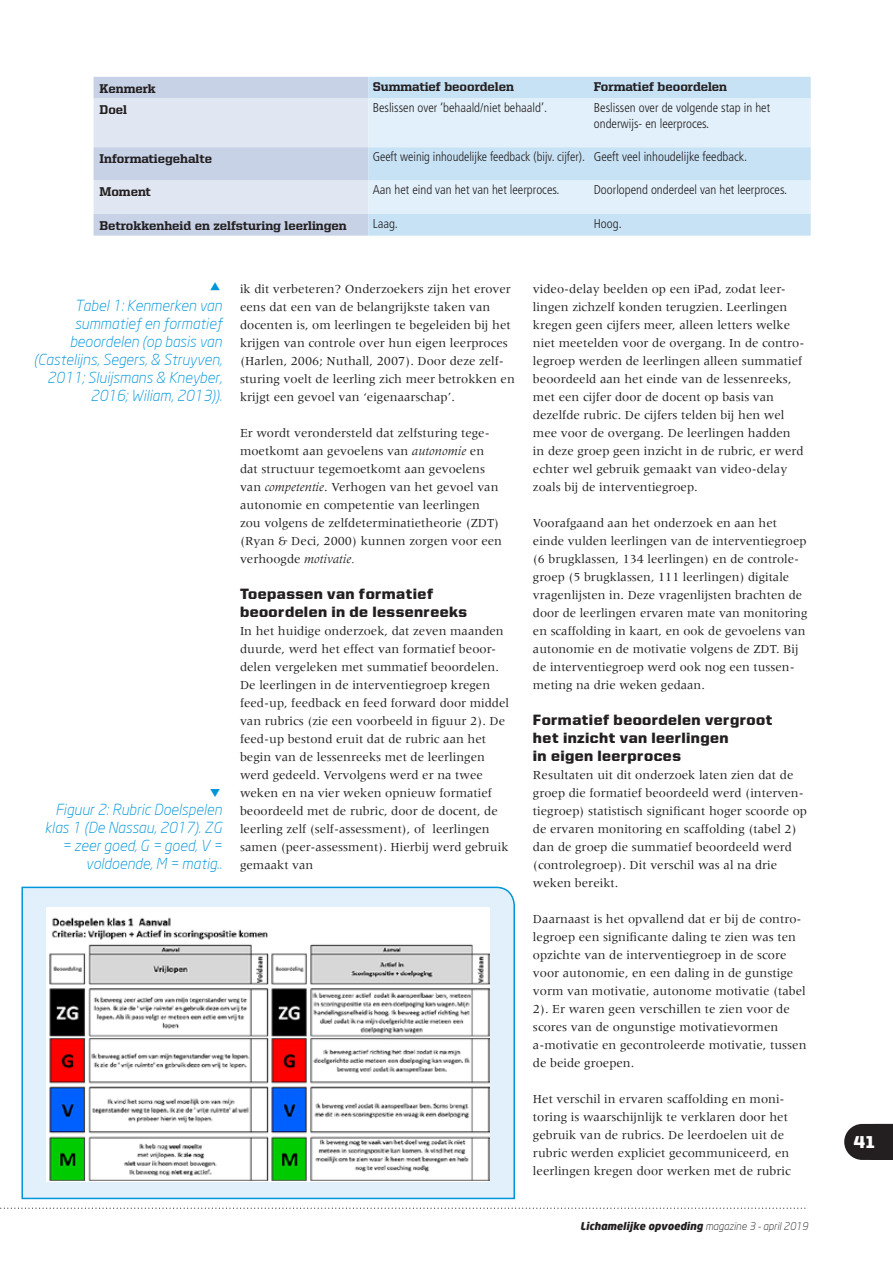
<style>
.page{position:relative;width:893px;height:1263px;background:#fff}
.page>*{position:absolute;margin:0;border:0;box-sizing:border-box;transform-origin:0 0}
.t1{font:900 17.25px "United Sans Reg";color:#fff}
.t2{font:italic 300 15px/18px "Neo Sans";color:#0095d9;text-align:right}
.t3{font:900 15px/18px "United Sans Reg";letter-spacing:.025em;color:#231f20}
.t4{font:12.75px/18px "Meridien LT Std";color:#231f20}
.t5{font:300 condensed 12.75px/15.3px "Frutiger LT Std";color:#231f20}
.t6{font:800 12.75px "United Serif Reg";color:#231f20}
.t7{font:italic 900 10.5px "Neo Sans";color:#231f20}
.s1{font-style:italic}
.s2{font-weight:300}
</style>
<div class="page">
<svg style="left:21px;top:886px;width:494px;height:314px;background:#d1e9f7"></svg>
<div style="left:368px;top:77px;width:443px;height:159px;background:#c7e2f5"></div>
<svg style="left:94px;top:77px;width:274px;height:159px;background:#d4ddec"></svg>
<svg style="left:368px;top:99px;width:443px;height:115px;background:#d9ecf8"></svg>
<img style="left:46px;top:907px;width:443px;height:274px">
<svg style="left:844px;top:1124px;width:49px;height:36px;background:#353132"></svg>
<svg style="left:0;top:1207px;width:808px;height:2px"></svg>
<p class="t6" style="left:100px;top:81px;width:58px">Kenmerk</p>
<p class="t6" style="left:373px;top:79px;width:143px">Summatief beoordelen</p>
<p class="t6" style="left:594px;top:79px;width:135px">Formatief beoordelen</p>
<p class="t6" style="left:100px;top:103px;width:29px">Doel</p>
<p class="t5" style="left:373px;top:100px;width:176px">Beslissen over ‘behaald/niet behaald’.</p>
<p class="t5" style="left:594px;top:100px;width:178px">Beslissen over de volgende stap in het onderwijs- en leerproces.</p>
<p class="t6" style="left:100px;top:151px;width:114px">Informatiegehalte</p>
<p class="t5" style="left:373px;top:149px;width:376px">Geeft weinig inhoudelijke feedback (bijv. cijfer). Geeft veel inhoudelijke feedback.</p>
<p class="t6" style="left:100px;top:185px;width:53px">Moment</p>
<p class="t5" style="left:373px;top:182px;width:188px">Aan het eind van het van het leerproces.</p>
<p class="t5" style="left:594px;top:182px;width:195px">Doorlopend onderdeel van het leerproces.</p>
<p class="t6" style="left:100px;top:218px;width:249px">Betrokkenheid en zelfsturing leerlingen</p>
<p class="t5" style="left:373px;top:216px;width:27px">Laag.</p>
<p class="t5" style="left:594px;top:216px;width:29px">Hoog.</p>
<p class="t2" style="left:34px;top:296px;width:190px">Tabel 1: Kenmerken van summatief en formatief beoordelen (op basis van (Castelijns, Segers, &amp; Struyven,<br>2011; Sluijsmans &amp; Kneyber,<br>2016; Wiliam, 2013)).</p>
<p class="t2" style="left:45px;top:800px;width:179px">Figuur 2: Rubric Doelspelen klas 1 (De Nassau, 2017). ZG = zeer goed, G = goed, V = voldoende, M = matig..</p>
<p class="t4" style="left:240px;top:279px;width:276px">ik dit verbeteren? Onderzoekers zijn het erover eens dat een van de belangrijkste taken van docenten is, om leerlingen te begeleiden bij het krijgen van controle over hun eigen leerproces (Harlen, 2006; Nuthall, 2007). Door deze zelf&shy;sturing voelt de leerling zich meer betrokken en krijgt een gevoel van ‘eigenaarschap’.</p>
<p class="t4" style="left:240px;top:423px;width:264px">Er wordt verondersteld dat zelfsturing tege&shy;moetkomt aan gevoelens van <span class="s1">autonomie</span> en dat structuur tegemoetkomt aan gevoelens van <span class="s1">competentie</span>. Verhogen van het gevoel van autonomie en competentie van leerlingen zou volgens de zelfdeterminatietheorie (ZDT) (Ryan &amp; Deci, 2000) kunnen zorgen voor een verhoogde <span class="s1">motivatie.</span></p>
<p class="t3" style="left:240px;top:584px;width:229px">Toepassen van formatief beoordelen in de lessenreeks</p>
<p class="t4" style="left:240px;top:621px;width:271px">In het huidige onderzoek, dat zeven maanden duurde, werd het effect van formatief beoor&shy;delen vergeleken met summatief beoordelen.<br>De leerlingen in de interventiegroep kregen feed-up, feedback en feed forward door middel van rubrics (zie een voorbeeld in figuur 2). De feed-up bestond eruit dat de rubric aan het begin van de lessenreeks met de leerlingen werd gedeeld. Vervolgens werd er na twee weken en na vier weken opnieuw formatief beoordeeld met de rubric, door de docent, de leerling zelf (self-assessment), of leerlingen samen (peer-assessment). Hierbij werd gebruik gemaakt van</p>
<p class="t4" style="left:533px;top:279px;width:273px">video-delay beelden op een iPad, zodat leer&shy;lingen zichzelf konden terugzien. Leerlingen kregen geen cijfers meer, alleen letters welke niet meetelden voor de overgang. In de contro&shy;legroep werden de leerlingen alleen summatief beoordeeld aan het einde van de lessenreeks, met een cijfer door de docent op basis van dezelfde rubric. De cijfers telden bij hen wel mee voor de overgang. De leerlingen hadden in deze groep geen inzicht in de rubric, er werd echter wel gebruik gemaakt van video-delay zoals bij de interventiegroep.</p>
<p class="t4" style="left:533px;top:513px;width:276px">Voorafgaand aan het onderzoek en aan het einde vulden leerlingen van de interventiegroep (6 brugklassen, 134 leerlingen) en de controle&shy;groep (5 brugklassen, 111 leerlingen) digitale vragenlijsten in. Deze vragenlijsten brachten de door de leerlingen ervaren mate van monitoring en scaffolding in kaart, en ook de gevoelens van autonomie en de motivatie volgens de ZDT. Bij de interventiegroep werd ook nog een tussen&shy;meting na drie weken gedaan.</p>
<p class="t3" style="left:533px;top:710px;width:241px">Formatief beoordelen vergroot het inzicht van leerlingen<br>in eigen leerproces</p>
<p class="t4" style="left:533px;top:765px;width:276px">Resultaten uit dit onderzoek laten zien dat de groep die formatief beoordeeld werd (interven&shy;tiegroep) statistisch significant hoger scoorde op de ervaren monitoring en scaffolding (tabel 2) dan de groep die summatief beoordeeld werd (controlegroep). Dit verschil was al na drie weken bereikt.</p>
<p class="t4" style="left:533px;top:909px;width:275px">Daarnaast is het opvallend dat er bij de contro&shy;legroep een significante daling te zien was ten opzichte van de interventiegroep in de score voor autonomie, en een daling in de gunstige vorm van motivatie, autonome motivatie (tabel 2). Er waren geen verschillen te zien voor de scores van de ongunstige motivatievormen a-motivatie en gecontroleerde motivatie, tussen de beide groepen.</p>
<p class="t4" style="left:533px;top:1089px;width:259px">Het verschil in ervaren scaffolding en moni&shy;toring is waarschijnlijk te verklaren door het gebruik van de rubrics. De leerdoelen uit de rubric werden expliciet gecommuniceerd, en leerlingen kregen door werken met de rubric</p>
<p class="t7" style="left:580px;top:1219px;width:229px">Lichamelijke opvoeding <span class="s2">magazine 3 - april 2019</span></p>
<h1 class="t1" style="left:854px;top:1133px;width:22px">41</h1>
</div>
